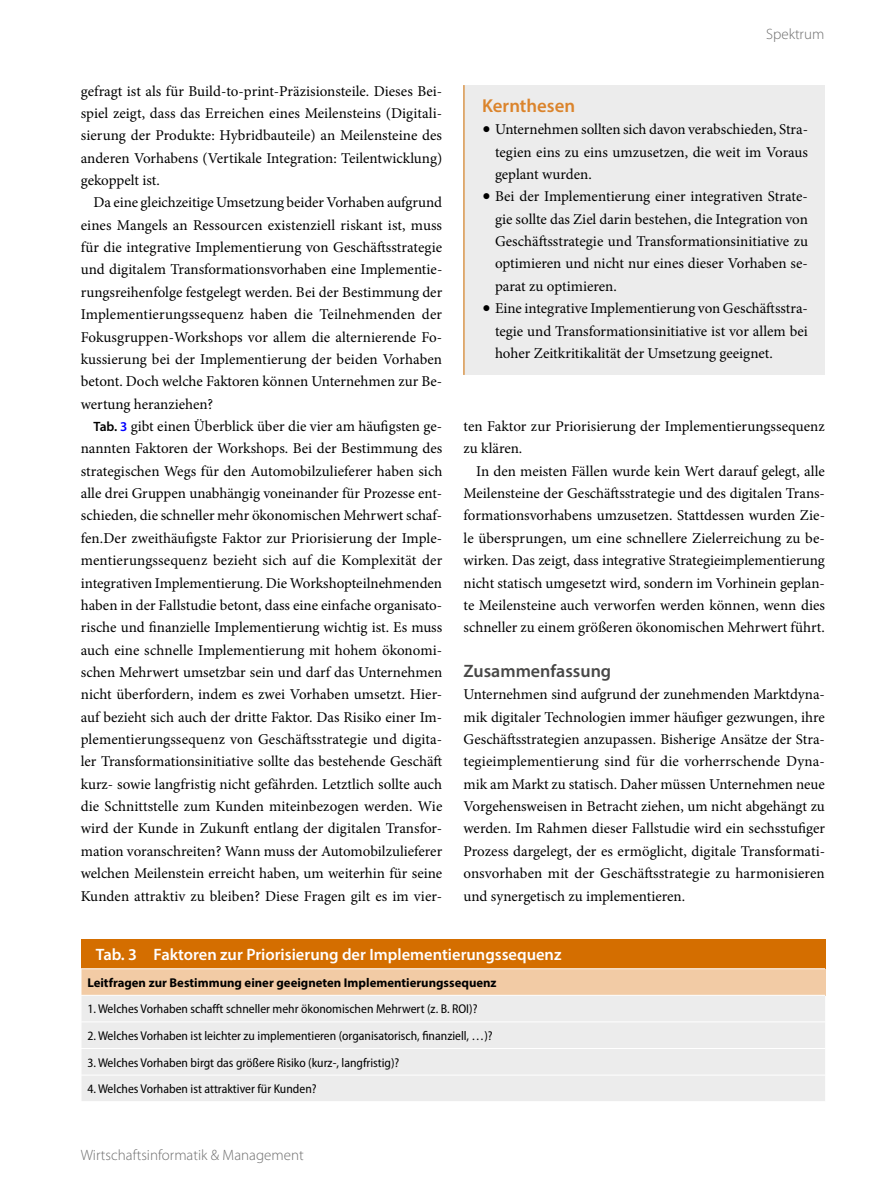
<style>
.page{position:relative;width:893px;height:1187px;background:#fff}
.page>*{position:absolute;margin:0;border:0;box-sizing:border-box;transform-origin:0 0}
.t1{font:600 18.75px "Myriad Pro";color:#db842c}
.t2{font:600 18px "Myriad Pro";color:#484847}
.t3{font:600 16.5px "Myriad Pro";color:#fff}
.t4{font:15px/22.4px "Minion Pro";color:#000;text-align:justify}
.t5{font:300 15px "Myriad Pro";color:#6e6e6e}
.t6{font:semi-condensed 12.75px "Myriad Pro";color:#000}
.t7{font:700 12.75px "Myriad Pro";color:#000}
.s1{font-family:"Myriad Pro";font-weight:600;font-size:13.5px}
.s2{font-family:"Myriad Pro";font-weight:600;font-size:13.5px;color:#00f}
.s3{font-size:22.5px}
</style>
<div class="page">
<div style="left:81px;top:939px;width:744px;height:29px;background:#d46e00"></div>
<div style="left:81px;top:968px;width:744px;height:27px;background:#f2cba5"></div>
<div style="left:82px;top:996px;width:743px;height:105px;background:#ececec"></div>
<hr style="left:81px;top:968px;width:744px;height:1px;background:#fff">
<hr style="left:81px;top:994px;width:744px;height:1px;background:#fff">
<hr style="left:81px;top:1021px;width:744px;height:1px;background:#fff">
<hr style="left:81px;top:1048px;width:744px;height:1px;background:#fff">
<hr style="left:81px;top:1074px;width:744px;height:1px;background:#fff">
<svg style="left:81px;top:968px;width:1px;height:27px"></svg>
<div style="left:464px;top:85px;width:361px;height:290px;background:#ececec"></div>
<hr style="left:463px;top:85px;width:1px;height:290px;background:#d46e00">
<p class="t5" style="left:766px;top:25px;width:60px">Spektrum</p>
<p class="t4" style="left:81px;top:80px;width:363px">gefragt ist als für Build-to-print-Präzisionsteile. Dieses Bei&shy;spiel zeigt, dass das Erreichen eines Meilensteins (Digitali&shy;sierung der Produkte: Hybridbauteile) an Meilensteine des anderen Vorhabens (Vertikale Integration: Teilentwicklung) gekoppelt ist.</p>
<p class="t4" style="left:81px;top:191px;width:363px;text-indent:13px">Da eine gleichzeitige Umsetzung beider Vorhaben aufgrund eines Mangels an Ressourcen existenziell riskant ist, muss für die integrative Implementierung von Geschäftsstrategie und digitalem Transformationsvorhaben eine Implementie&shy;rungsreihenfolge festgelegt werden. Bei der Bestimmung der Implementierungssequenz haben die Teilnehmenden der Fokusgruppen-Workshops vor allem die alternierende Fo&shy;kussierung bei der Implementierung der beiden Vorhaben betont. Doch welche Faktoren können Unternehmen zur Be&shy;wertung heranziehen?</p>
<p class="t4" style="left:81px;top:415px;width:363px;text-indent:13px"><span class="s1">Tab.</span> <span class="s2">3</span> gibt einen Überblick über die vier am häufigsten ge&shy;nannten Faktoren der Workshops. Bei der Bestimmung des strategischen Wegs für den Automobilzulieferer haben sich alle drei Gruppen unabhängig voneinander für Prozesse ent&shy;schieden, die schneller mehr ökonomischen Mehrwert schaf&shy;fen.Der zweithäufigste Faktor zur Priorisierung der Imple&shy;mentierungssequenz bezieht sich auf die Komplexität der integrativen Implementierung. Die Workshopteilnehmenden haben in der Fallstudie betont, dass eine einfache organisato&shy;rische und finanzielle Implementierung wichtig ist. Es muss auch eine schnelle Implementierung mit hohem ökonomi&shy;schen Mehrwert umsetzbar sein und darf das Unternehmen nicht überfordern, indem es zwei Vorhaben umsetzt. Hier&shy;auf bezieht sich auch der dritte Faktor. Das Risiko einer Im&shy;plementierungssequenz von Geschäftsstrategie und digita&shy;ler Transformationsinitiative sollte das bestehende Geschäft kurz- sowie langfristig nicht gefährden. Letztlich sollte auch die Schnittstelle zum Kunden miteinbezogen werden. Wie wird der Kunde in Zukunft entlang der digitalen Transfor&shy;mation voranschreiten? Wann muss der Automobilzulieferer welchen Meilenstein erreicht haben, um weiterhin für seine Kunden attraktiv zu bleiben? Diese Fragen gilt es im vier-</p>
<p class="t4" style="left:463px;top:415px;width:363px">ten Faktor zur Priorisierung der Implementierungssequenz zu klären.</p>
<p class="t1" style="left:482px;top:94px;width:94px">Kernthesen</p>
<p class="t4" style="left:495px;top:118px;width:315px;text-indent:-13px"><span class="s3">•</span> Unternehmen sollten sich davon verabschieden, Stra&shy;tegien eins zu eins umzusetzen, die weit im Voraus geplant wurden.</p>
<p class="t4" style="left:495px;top:185px;width:315px;text-indent:-13px"><span class="s3">•</span> Bei der Implementierung einer integrativen Strate&shy;gie sollte das Ziel darin bestehen, die Integration von Geschäftsstrategie und Transformationsinitiative zu optimieren und nicht nur eines dieser Vorhaben se&shy;parat zu optimieren.</p>
<p class="t4" style="left:495px;top:297px;width:314px;text-indent:-13px"><span class="s3">•</span> Eine integrative Implementierung von Geschäftsstra&shy;tegie und Transformationsinitiative ist vor allem bei hoher Zeitkritikalität der Umsetzung geeignet.</p>
<p class="t4" style="left:463px;top:460px;width:363px;text-indent:13px">In den meisten Fällen wurde kein Wert darauf gelegt, alle Meilensteine der Geschäftsstrategie und des digitalen Trans&shy;formationsvorhabens umzusetzen. Stattdessen wurden Zie&shy;le übersprungen, um eine schnellere Zielerreichung zu be&shy;wirken. Das zeigt, dass integrative Strategieimplementierung nicht statisch umgesetzt wird, sondern im Vorhinein geplan&shy;te Meilensteine auch verworfen werden können, wenn dies schneller zu einem größeren ökonomischen Mehrwert führt.</p>
<p class="t2" style="left:463px;top:659px;width:149px">Zusammenfassung</p>
<p class="t4" style="left:463px;top:683px;width:363px">Unternehmen sind aufgrund der zunehmenden Marktdyna&shy;mik digitaler Technologien immer häufiger gezwungen, ihre Geschäftsstrategien anzupassen. Bisherige Ansätze der Stra&shy;tegieimplementierung sind für die vorherrschende Dyna&shy;mik am Markt zu statisch. Daher müssen Unternehmen neue Vorgehensweisen in Betracht ziehen, um nicht abgehängt zu werden. Im Rahmen dieser Fallstudie wird ein sechsstufiger Prozess dargelegt, der es ermöglicht, digitale Transformati&shy;onsvorhaben mit der Geschäftsstrategie zu harmonisieren und synergetisch zu implementieren.</p>
<p class="t3" style="left:96px;top:944px;width:467px">Tab. 3 Faktoren zur Priorisierung der Implementierungssequenz</p>
<p class="t7" style="left:87px;top:974px;width:411px">Leitfragen zur Bestimmung einer geeigneten Implementierungssequenz</p>
<p class="t6" style="left:87px;top:1002px;width:392px">1. Welches Vorhaben schafft schneller mehr ökonomischen Mehrwert (z. B. ROI)?</p>
<p class="t6" style="left:87px;top:1028px;width:407px">2. Welches Vorhaben ist leichter zu implementieren (organisatorisch, finanziell, …)?</p>
<p class="t6" style="left:87px;top:1055px;width:314px">3. Welches Vorhaben birgt das größere Risiko (kurz-, langfristig)?</p>
<p class="t6" style="left:87px;top:1081px;width:231px">4. Welches Vorhaben ist attraktiver für Kunden?</p>
<p class="t5" style="left:81px;top:1145px;width:224px">Wirtschaftsinformatik &amp; Management</p>
</div>
